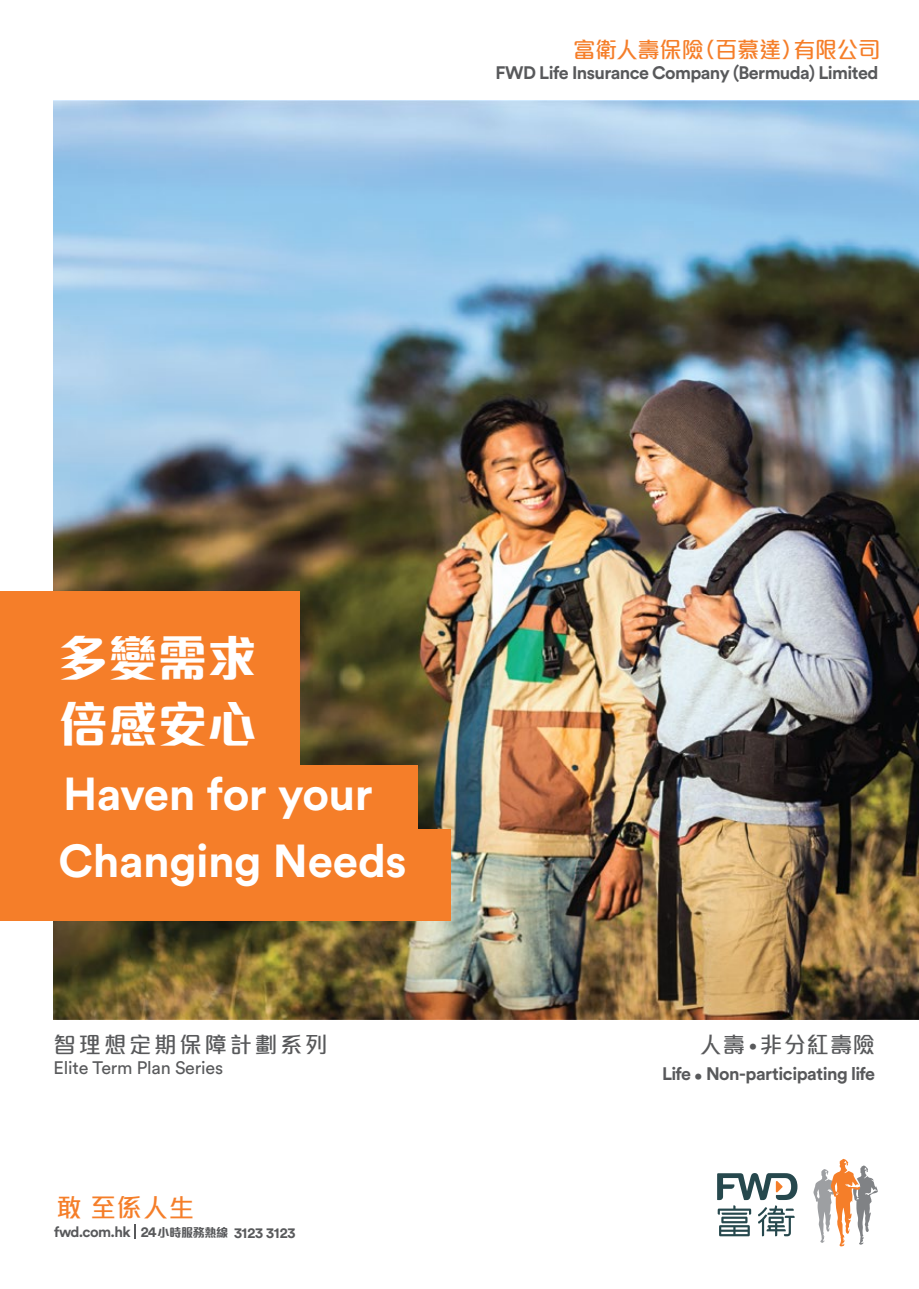
<style>
.page{position:relative;width:919px;height:1289px;background:#fff}
.page>*{position:absolute;margin:0;border:0;box-sizing:border-box;transform-origin:0 0}
.t1{font:800 49.5px/66.9px "M Elle HK";color:#fff}
.t2{font:700 45.75px/66px "Circular Std";letter-spacing:-.01em;color:#fff}
.t3{font:500 25.35px "M Elle HK";color:#f57e29}
.t4{font:500 22.2px "M Elle HK";letter-spacing:.12em;color:#58595b}
.t5{font:500 22.2px "M Elle HK";letter-spacing:-.02em;color:#f57e29}
.t6{font:700 18px "Circular Std";letter-spacing:-.03em;color:#58595b}
.t7{font:18px "Circular Std";letter-spacing:-.01em;color:#58595b}
.t8{font:700 14.7px "Circular Std";letter-spacing:-.03em;color:#58595b}
.s1{font-family:"M Elle HK";font-weight:800;font-size:12.15px}
.s2{font-size:16.5px}
</style>
<div class="page">
<img style="left:54px;top:101px;width:864px;height:918px">
<svg style="left:813px;top:1158px;width:64px;height:88px"></svg>
<svg style="left:717px;top:1205px;width:77px;height:31px"></svg>
<svg style="left:717px;top:1173px;width:80px;height:26px"></svg>
<div style="left:0;top:591px;width:300px;height:110px;background:#f57e29"></div>
<div style="left:0;top:693px;width:300px;height:84px;background:#f57e29"></div>
<div style="left:0;top:765px;width:417px;height:84px;background:#f57e29"></div>
<div style="left:0;top:829px;width:450px;height:91px;background:#f57e29"></div>
<svg style="left:134px;top:1224px;width:2px;height:14px"></svg>
<p class="t5" style="left:573px;top:39px;width:309px">富衛人壽保險（百慕達）有限公司</p>
<p class="t6" style="left:495px;top:61px;width:384px">FWD Life Insurance Company (Bermuda) Limited</p>
<h1 class="t1" style="left:59px;top:626px;width:199px">多變需求倍感安心</h1>
<h2 class="t2" style="left:59px;top:760px;width:349px">Haven for your<br>Changing Needs</h2>
<p class="t4" style="left:54px;top:1033px;width:275px">智理想定期保障計劃系列</p>
<p class="t7" style="left:54px;top:1057px;width:171px">Elite Term Plan Series</p>
<h3 class="t3" style="left:56px;top:1195px;width:139px">敢 至係人生</h3>
<p class="t8" style="left:54px;top:1222px;width:243px">fwd.com.hk 24<span class="s1">小時服務熱線</span> 3123 3123</p>
<p class="t4" style="left:699px;top:1033px;width:177px">人壽<span class="s2">‧</span>非分紅壽險</p>
<p class="t6" style="left:662px;top:1061px;width:214px">Life<sub>‧</sub>Non-participating life</p>
</div>
